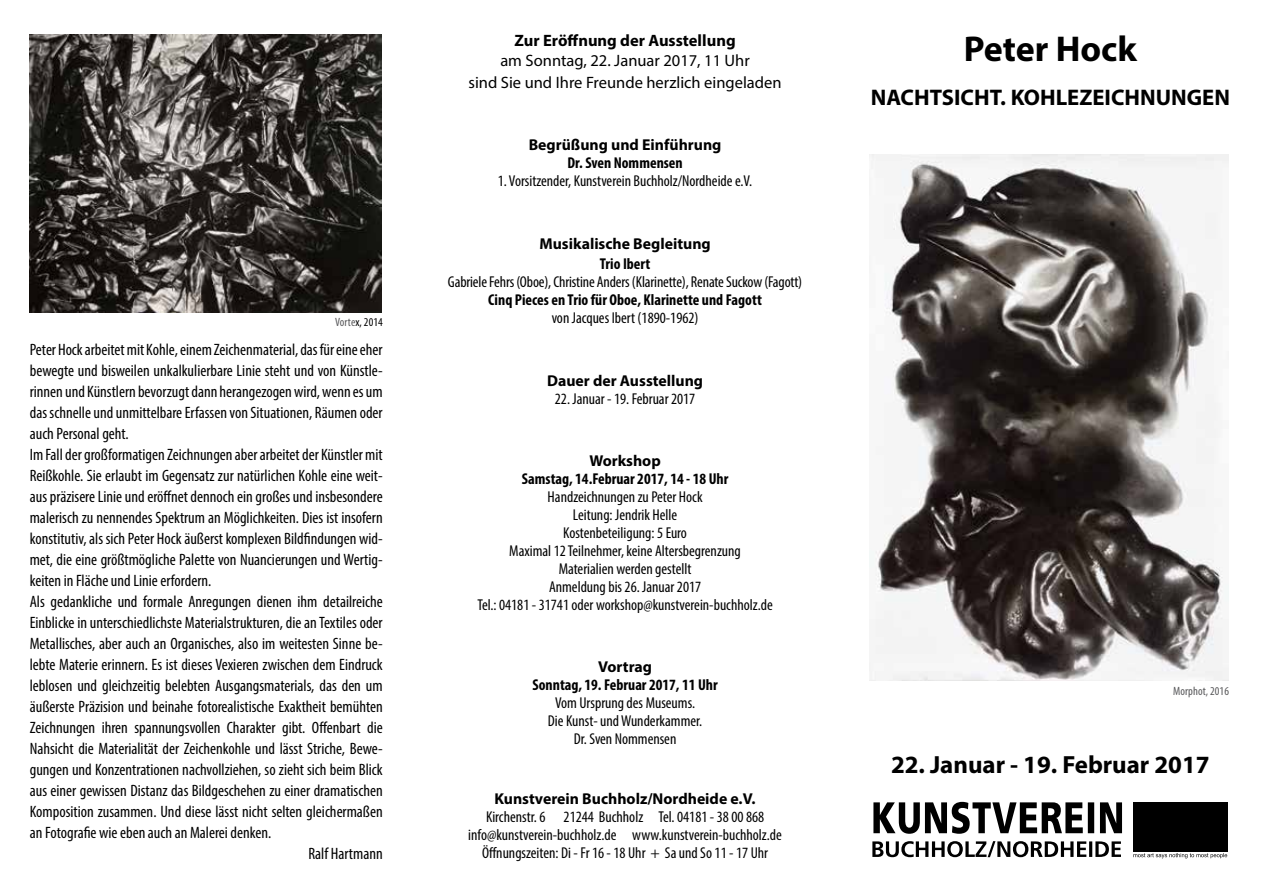
<style>
.page{position:relative;width:1263px;height:893px;background:#fff}
.page>*{position:absolute;margin:0;border:0;box-sizing:border-box;transform-origin:0 0}
.t1{font:700 36px "Myriad Pro";color:#000}
.t2{font:700 24.9px "Myriad Pro";color:#000}
.t3{font:700 22.65px "Myriad Pro";color:#000}
.t4{font:condensed 16.5px "Myriad Pro";color:#000}
.t5{font:16.5px/21.8px "Myriad Pro";color:#000;text-align:center}
.t6{font:700 16.5px "Myriad Pro";color:#000}
.t7{font:condensed 15.75px/18px "Myriad Pro";color:#000;text-align:center}
.t8{font:700 condensed 15.75px "Myriad Pro";color:#000}
.t9{font:700 15.75px "Myriad Pro";color:#000}
.t10{font:condensed 12px "Myriad Pro";letter-spacing:.01em;color:#58585a}
.t11{font:condensed 12px "Myriad Pro";letter-spacing:.01em;color:#000}
.s1{color:#58585a}
</style>
<div class="page">
<svg style="left:873px;top:802px;width:249px;height:32px"></svg>
<svg style="left:872px;top:841px;width:249px;height:16px"></svg>
<svg style="left:1133px;top:853px;width:94px;height:5px"></svg>
<div style="left:1133px;top:802px;width:94px;height:49px;background:#000"></div>
<img style="left:870px;top:154px;width:358px;height:526px">
<img style="left:30px;top:34px;width:352px;height:279px">
<p class="t11" style="left:335px;top:315px;width:49px"><span class="s1">Vorte</span>x, 2014</p>
<p class="t4" style="left:30px;top:339px;width:354px">Peter Hock arbeitet mit Kohle, einem Zeichenmaterial, das für eine eher</p>
<p class="t4" style="left:30px;top:360px;width:354px">bewegte und bisweilen unkalkulierbare Linie steht und von Künstle-</p>
<p class="t4" style="left:30px;top:381px;width:354px">rinnen und Künstlern bevorzugt dann herangezogen wird, wenn es um</p>
<p class="t4" style="left:30px;top:402px;width:354px">das schnelle und unmittelbare Erfassen von Situationen, Räumen oder</p>
<p class="t4" style="left:30px;top:423px;width:100px">auch Personal geht.</p>
<p class="t4" style="left:30px;top:444px;width:354px">Im Fall der großformatigen Zeichnungen aber arbeitet der Künstler mit</p>
<p class="t4" style="left:30px;top:465px;width:354px">Reißkohle. Sie erlaubt im Gegensatz zur natürlichen Kohle eine weit-</p>
<p class="t4" style="left:30px;top:486px;width:354px">aus präzisere Linie und eröffnet dennoch ein großes und insbesondere</p>
<p class="t4" style="left:30px;top:507px;width:354px">malerisch zu nennendes Spektrum an Möglichkeiten. Dies ist insofern</p>
<p class="t4" style="left:30px;top:528px;width:354px">konstitutiv, als sich Peter Hock äußerst komplexen Bildfindungen wid-</p>
<p class="t4" style="left:30px;top:549px;width:354px">met, die eine größtmögliche Palette von Nuancierungen und Wertig-</p>
<p class="t4" style="left:30px;top:570px;width:183px">keiten in Fläche und Linie erfordern.</p>
<p class="t4" style="left:30px;top:591px;width:354px">Als gedankliche und formale Anregungen dienen ihm detailreiche</p>
<p class="t4" style="left:30px;top:612px;width:354px">Einblicke in unterschiedlichste Materialstrukturen, die an Textiles oder</p>
<p class="t4" style="left:30px;top:633px;width:354px">Metallisches, aber auch an Organisches, also im weitesten Sinne be-</p>
<p class="t4" style="left:30px;top:654px;width:354px">lebte Materie erinnern. Es ist dieses Vexieren zwischen dem Eindruck</p>
<p class="t4" style="left:30px;top:675px;width:354px">leblosen und gleichzeitig belebten Ausgangsmaterials, das den um</p>
<p class="t4" style="left:30px;top:696px;width:354px">äußerste Präzision und beinahe fotorealistische Exaktheit bemühten</p>
<p class="t4" style="left:30px;top:717px;width:354px">Zeichnungen ihren spannungsvollen Charakter gibt. Offenbart die</p>
<p class="t4" style="left:30px;top:738px;width:354px">Nahsicht die Materialität der Zeichenkohle und lässt Striche, Bewe-</p>
<p class="t4" style="left:30px;top:759px;width:354px">gungen und Konzentrationen nachvollziehen, so zieht sich beim Blick</p>
<p class="t4" style="left:30px;top:780px;width:354px">aus einer gewissen Distanz das Bildgeschehen zu einer dramatischen</p>
<p class="t4" style="left:30px;top:801px;width:354px">Komposition zusammen. Und diese lässt nicht selten gleichermaßen</p>
<p class="t4" style="left:30px;top:822px;width:243px">an Fotografie wie eben auch an Malerei denken.</p>
<p class="t4" style="left:308px;top:843px;width:76px">Ralf Hartmann</p>
<p class="t6" style="left:515px;top:30px;width:223px">Zur Eröffnung der Ausstellung</p>
<p class="t5" style="left:469px;top:49px;width:315px">am Sonntag, 22. Januar 2017, 11 Uhr<br>sind Sie und Ihre Freunde herzlich eingeladen</p>
<p class="t9" style="left:529px;top:135px;width:194px">Begrüßung und Einführung</p>
<p class="t8" style="left:567px;top:153px;width:117px">Dr. Sven Nommensen</p>
<p class="t7" style="left:498px;top:172px;width:256px">1. Vorsitzender, Kunstverein Buchholz/Nordheide e.V.</p>
<p class="t9" style="left:539px;top:233px;width:173px">Musikalische Begleitung</p>
<p class="t8" style="left:600px;top:254px;width:52px">Trio Ibert</p>
<p class="t7" style="left:448px;top:273px;width:356px">Gabriele Fehrs (Oboe), Christine Anders (Klarinette), Renate Suckow (Fagott)</p>
<p class="t8" style="left:488px;top:290px;width:275px">Cinq Pieces en Trio für Oboe, Klarinette und Fagott</p>
<p class="t7" style="left:552px;top:309px;width:148px">von Jacques Ibert (1890-1962)</p>
<p class="t9" style="left:547px;top:370px;width:158px">Dauer der Ausstellung</p>
<p class="t7" style="left:555px;top:389px;width:142px">22. Januar - 19. Februar 2017</p>
<p class="t9" style="left:589px;top:451px;width:73px">Workshop</p>
<p class="t8" style="left:522px;top:469px;width:208px">Samstag, 14.Februar 2017, 14 - 18 Uhr</p>
<p class="t7" style="left:477px;top:488px;width:297px">Handzeichnungen zu Peter Hock<br>Leitung: Jendrik Helle<br>Kostenbeteiligung: 5 Euro<br>Maximal 12 Teilnehmer, keine Altersbegrenzung<br>Materialien werden gestellt<br>Anmeldung bis 26. Januar 2017<br>Tel.: 04181 - 31741 oder workshop@kunstverein-buchholz.de</p>
<p class="t9" style="left:598px;top:656px;width:55px">Vortrag</p>
<p class="t8" style="left:532px;top:675px;width:187px">Sonntag, 19. Februar 2017, 11 Uhr</p>
<p class="t7" style="left:548px;top:693px;width:156px">Vom Ursprung des Museums.<br>Die Kunst- und Wunderkammer.<br>Dr. Sven Nommensen</p>
<p class="t9" style="left:494px;top:789px;width:263px">Kunstverein Buchholz/Nordheide e.V.</p>
<p class="t7" style="left:468px;top:808px;width:315px">Kirchenstr. 6 21244 Buchholz Tel. 04181 - 38 00 868 info@kunstverein-buchholz.de www.kunstverein-buchholz.de<br>Öffnungszeiten: Di - Fr 16 - 18 Uhr + Sa und So 11 - 17 Uhr</p>
<h1 class="t1" style="left:964px;top:25px;width:175px">Peter Hock</h1>
<h3 class="t3" style="left:871px;top:83px;width:361px">NACHTSICHT. KOHLEZEICHNUNGEN</h3>
<p class="t10" style="left:1173px;top:684px;width:57px">Morphot, 2016</p>
<h2 class="t2" style="left:891px;top:749px;width:320px">22. Januar - 19. Februar 2017</h2>
</div>
